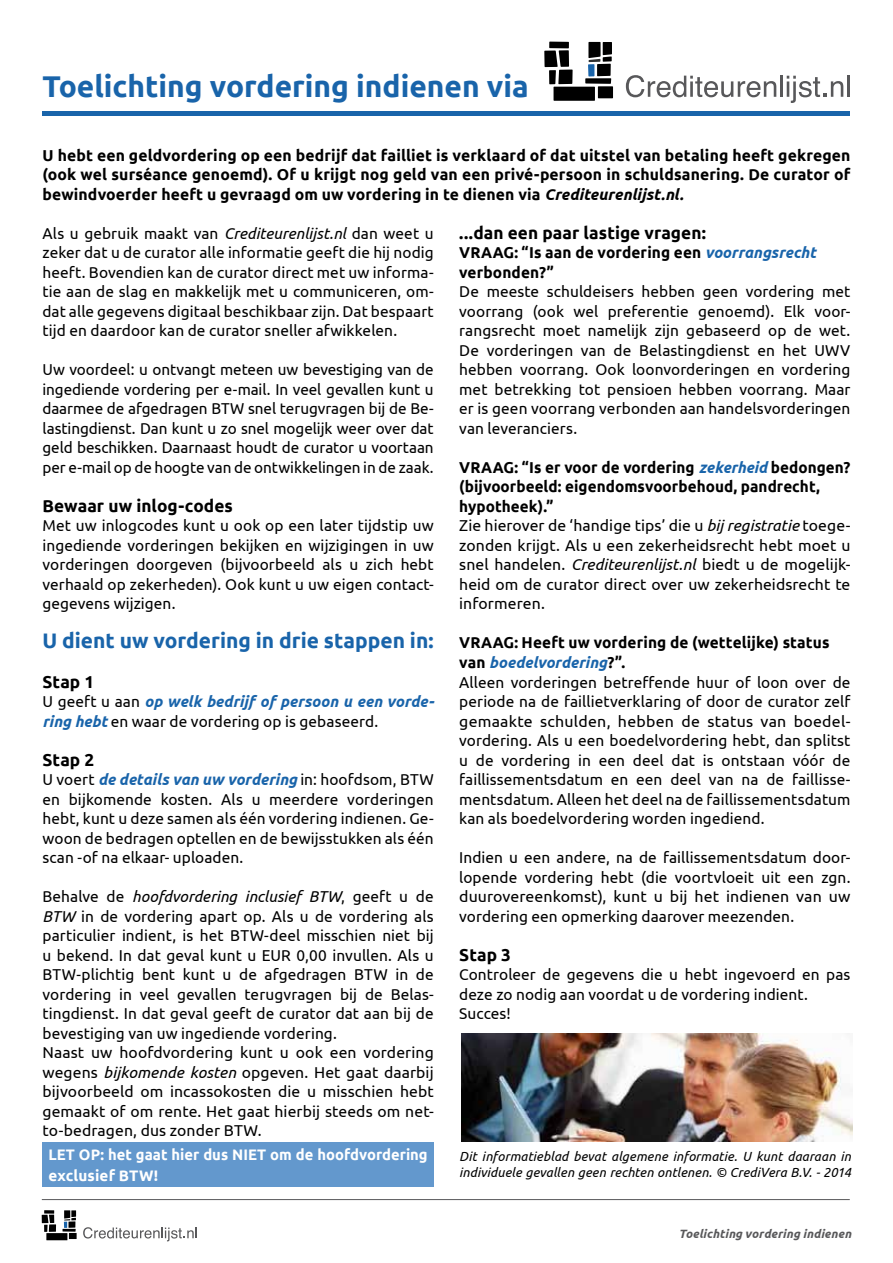
<style>
.page{position:relative;width:893px;height:1263px;background:#fff}
.page>*{position:absolute;margin:0;border:0;box-sizing:border-box;transform-origin:0 0}
.t1{font:700 30px "Ubuntu";color:#1964aa}
.t2{font:700 21px "Ubuntu";color:#1964aa}
.t3{font:700 17.25px "Ubuntu";letter-spacing:.005em;color:#000}
.t4{font:15.75px/19.5px "Ubuntu";letter-spacing:.005em;color:#000;text-align:justify}
.t5{font:700 15.75px/19.5px "Ubuntu";letter-spacing:.01em;color:#000;text-align:justify}
.t6{font:700 15.15px/21px "Ubuntu";color:#fff}
.t7{font:italic 13.2px/16.5px "Ubuntu";letter-spacing:.01em;color:#000}
.t8{font:italic 700 12px "Ubuntu";letter-spacing:.015em;color:#58585a}
.s1{font-style:italic}
.s2{font-weight:700;font-style:italic;color:#1964aa}
.s3{font-style:italic;color:#1964aa}
.s4{font-weight:700}
</style>
<div class="page">
<div style="left:43px;top:1142px;width:391px;height:45px;background:#6398cd"></div>
<img style="left:461px;top:1033px;width:392px;height:109px">
<div style="left:554px;top:87px;width:41px;height:14px;background:#000"></div>
<div style="left:549px;top:42px;width:20px;height:6px;background:#000"></div>
<div style="left:585px;top:78px;width:26px;height:6px;background:#000"></div>
<div style="left:598px;top:86px;width:15px;height:12px;background:#000"></div>
<svg style="left:588px;top:42px;width:24px;height:20px"></svg>
<svg style="left:544px;top:50px;width:29px;height:34px"></svg>
<div style="left:597px;top:64px;width:14px;height:12px;background:#000"></div>
<div style="left:588px;top:64px;width:6px;height:12px;background:#1964aa"></div>
<svg style="left:626px;top:75px;width:150px;height:22px"></svg>
<hr style="left:780px;top:76px;width:3px;height:21px;background:#58585a">
<svg style="left:787px;top:76px;width:56px;height:27px"></svg>
<hr style="left:847px;top:76px;width:3px;height:21px;background:#58585a">
<hr style="left:42px;top:1199px;width:808px;height:1px;background:#58585a">
<hr style="left:43px;top:112px;width:807px;height:4px;background:#1964aa">
<div style="left:49px;top:1224px;width:7px;height:8px;background:#000"></div>
<div style="left:46px;top:1233px;width:21px;height:7px;background:#000"></div>
<svg style="left:44px;top:1210px;width:10px;height:4px"></svg>
<div style="left:69px;top:1233px;width:8px;height:6px;background:#000"></div>
<svg style="left:42px;top:1214px;width:12px;height:18px"></svg>
<svg style="left:63px;top:1210px;width:13px;height:22px"></svg>
<svg style="left:83px;top:1227px;width:114px;height:14px"></svg>
<h1 class="t1" style="left:43px;top:68px;width:488px">Toelichting vordering indienen via</h1>
<p class="t5" style="left:43px;top:145px;width:809px">U hebt een geldvordering op een bedrijf dat failliet is verklaard of dat uitstel van betaling heeft gekregen (ook wel surséance genoemd). Of u krijgt nog geld van een privé-persoon in schuldsanering. De curator of bewindvoerder heeft u gevraagd om uw vordering in te dienen via <span class="s1">Crediteurenlijst.nl.</span></p>
<p class="t4" style="left:43px;top:223px;width:393px">Als u gebruik maakt van <span class="s1">Crediteurenlijst.nl</span> dan weet u zeker dat u de curator alle informatie geeft die hij nodig heeft. Bovendien kan de curator direct met uw informa&shy;tie aan de slag en makkelijk met u communiceren, om&shy;dat alle gegevens digitaal beschikbaar zijn. Dat bespaart tijd en daardoor kan de curator sneller afwikkelen.</p>
<p class="t4" style="left:43px;top:360px;width:393px">Uw voordeel: u ontvangt meteen uw bevestiging van de ingediende vordering per e-mail. In veel gevallen kunt u daarmee de afgedragen BTW snel terugvragen bij de Be&shy;lastingdienst. Dan kunt u zo snel mogelijk weer over dat geld beschikken. Daarnaast houdt de curator u voortaan per e-mail op de hoogte van de ontwikkelingen in de zaak.</p>
<p class="t3" style="left:43px;top:495px;width:192px">Bewaar uw inlog-codes</p>
<p class="t4" style="left:43px;top:516px;width:393px">Met uw inlogcodes kunt u ook op een later tijdstip uw ingediende vorderingen bekijken en wijzigingen in uw vorderingen doorgeven (bijvoorbeeld als u zich hebt verhaald op zekerheden). Ook kunt u uw eigen contact&shy;gegevens wijzigen.</p>
<h2 class="t2" style="left:43px;top:628px;width:393px">U dient uw vordering in drie stappen in:</h2>
<p class="t3" style="left:43px;top:671px;width:53px">Stap 1</p>
<p class="t4" style="left:43px;top:691px;width:393px">U geeft u aan <span class="s2">op welk bedrijf of persoon u een vorde&shy;ring hebt</span> en waar de vordering op is gebaseerd.</p>
<p class="t3" style="left:43px;top:749px;width:53px">Stap 2</p>
<p class="t4" style="left:43px;top:769px;width:393px">U voert <span class="s2">de details van uw vordering</span> in: hoofdsom, BTW en bijkomende kosten. Als u meerdere vorderingen hebt, kunt u deze samen als één vordering indienen. Ge&shy;woon de bedragen optellen en de bewijsstukken als één scan -of na elkaar- uploaden.</p>
<p class="t4" style="left:43px;top:886px;width:393px;text-align:left">Behalve de <span class="s1">hoofdvordering inclusief BTW</span>, geeft u de <span class="s1">BTW</span> in de vordering apart op. Als u de vordering als particulier indient, is het BTW-deel misschien niet bij u bekend. In dat geval kunt u EUR 0,00 invullen. Als u BTW-plichtig bent kunt u de afgedragen BTW in de vordering in veel gevallen terugvragen bij de Belas&shy;tingdienst. In dat geval geeft de curator dat aan bij de bevestiging van uw ingediende vordering.<br>Naast uw hoofdvordering kunt u ook een vordering wegens <span class="s1">bijkomende kosten</span> opgeven. Het gaat daarbij bijvoorbeeld om incassokosten die u misschien hebt gemaakt of om rente. Het gaat hierbij steeds om net&shy;to-bedragen, dus zonder BTW.</p>
<p class="t6" style="left:49px;top:1144px;width:381px">LET OP: het gaat hier dus NIET om de hoofdvordering exclusief BTW!</p>
<p class="t3" style="left:459px;top:222px;width:248px">...dan een paar lastige vragen:</p>
<p class="t5" style="left:459px;top:243px;width:358px">VRAAG: “Is aan de vordering een <span class="s3">voorrangsrecht </span>verbonden?”</p>
<p class="t4" style="left:459px;top:282px;width:393px">De meeste schuldeisers hebben geen vordering met voorrang (ook wel preferentie genoemd). Elk voor&shy;rangsrecht moet namelijk zijn gebaseerd op de wet.<br>De vorderingen van de Belastingdienst en het UWV hebben voorrang. Ook loonvorderingen en vordering met betrekking tot pensioen hebben voorrang. Maar er is geen voorrang verbonden aan handelsvorderingen van leveranciers.</p>
<p class="t4" style="left:459px;top:457px;width:393px;text-align:left"><span class="s4">VRAAG: “Is er voor de vordering</span> <span class="s2">zekerheid</span> <span class="s4">bedongen? (bijvoorbeeld: eigendomsvoorbehoud, pandrecht, hypotheek).”<br></span>Zie hierover de ‘handige tips’ die u <span class="s1">bij registratie</span> toege&shy;zonden krijgt. Als u een zekerheidsrecht hebt moet u snel handelen. <span class="s1">Crediteurenlijst.nl</span> biedt u de mogelijk&shy;heid om de curator direct over uw zekerheidsrecht te informeren.</p>
<p class="t4" style="left:459px;top:633px;width:393px;text-align:left"><span class="s4">VRAAG: Heeft uw vordering de (wettelijke) status van</span> <span class="s2">boedelvordering</span><span class="s4">?”.<br></span>Alleen vorderingen betreffende huur of loon over de periode na de faillietverklaring of door de curator zelf gemaakte schulden, hebben de status van boedel&shy;vordering. Als u een boedelvordering hebt, dan splitst u de vordering in een deel dat is ontstaan vóór de faillissementsdatum en een deel van na de faillisse&shy;mentsdatum. Alleen het deel na de faillissementsdatum kan als boedelvordering worden ingediend.</p>
<p class="t4" style="left:459px;top:847px;width:393px">Indien u een andere, na de faillissementsdatum door&shy;lopende vordering hebt (die voortvloeit uit een zgn. duurovereenkomst), kunt u bij het indienen van uw vordering een opmerking daarover meezenden.</p>
<p class="t3" style="left:459px;top:944px;width:53px">Stap 3</p>
<p class="t4" style="left:459px;top:964px;width:393px;text-align:left">Controleer de gegevens die u hebt ingevoerd en pas deze zo nodig aan voordat u de vordering indient.<br>Succes!</p>
<p class="t7" style="left:459px;top:1147px;width:393px">Dit informatieblad bevat algemene informatie. U kunt daaraan in individuele gevallen geen rechten ontlenen. © CrediVera B.V. - 2014</p>
<p class="t8" style="left:679px;top:1227px;width:174px">Toelichting vordering indienen</p>
</div>
